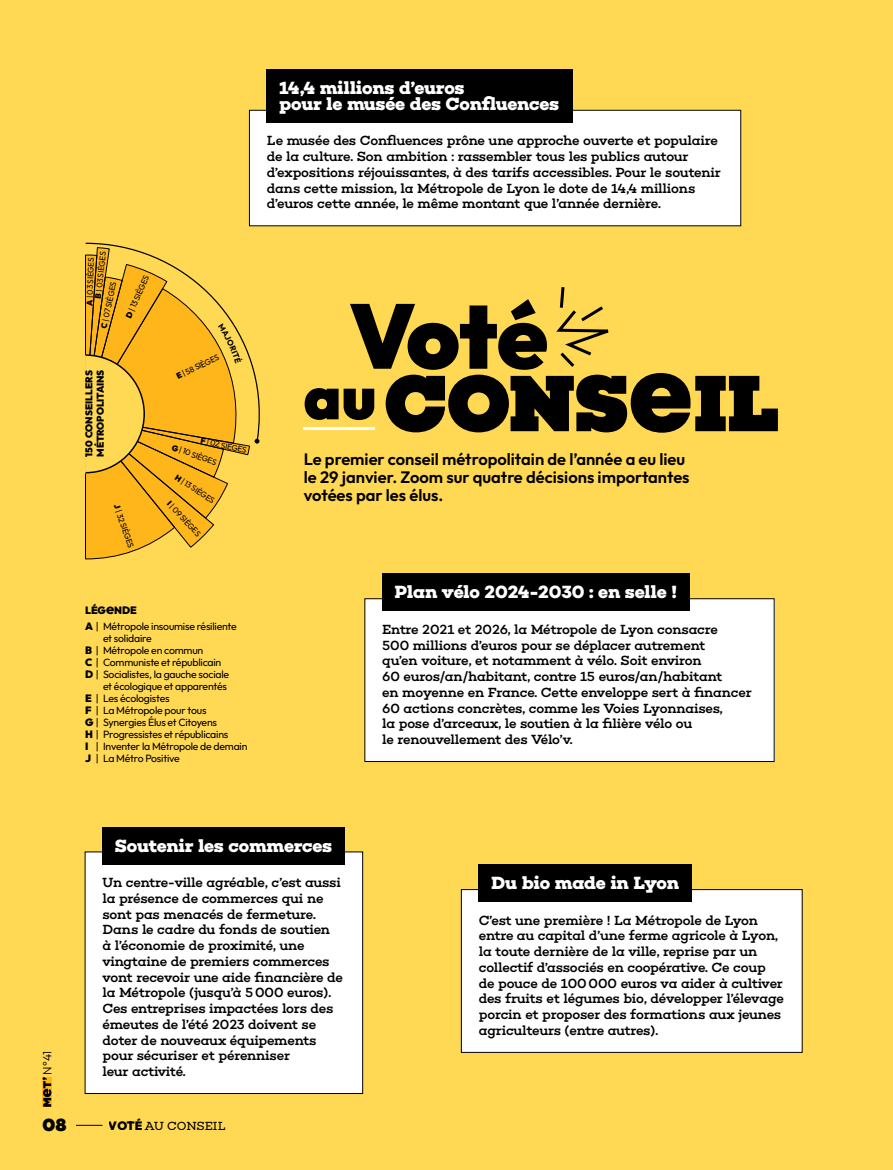
<style>
.page{position:relative;width:893px;height:1170px;background:#fff}
.page>*{position:absolute;margin:0;border:0;box-sizing:border-box;transform-origin:0 0}
.h1_VAC{font:900 91.05px "Outfit";color:#000}
.t1{font:900 81.3px "Choplin";letter-spacing:-.015em;color:#000}
.TITRE_-_VAC{font:700 18px/15.8px "Choplin";letter-spacing:-.015em;color:#fff}
.t2{font:900 18px "Choplin";color:#000}
.CHAPO{font:600 16.5px/18px "Outfit";color:#000}
.COURANT_-_VAC{font:500 13.5px/15.8px "Choplin";letter-spacing:-.02em;color:#000}
.t3{font:12px "Choplin";letter-spacing:-.005em;color:#000}
.t4{font:300 12px "Outfit";color:#000}
.t5{font:10.5px/12px "Outfit";letter-spacing:-.02em;color:#000}
.t6{font:900 10.5px "Outfit";color:#000}
.t7{font:900 9.75px "Outfit";letter-spacing:.01em;color:#000}
.t8{font:900 9.75px "Outfit";letter-spacing:-.01em;color:#000}
.t9{font:8.1px "Outfit";color:#000}
.s1{font-weight:900}
.s2{font-size:7.5px}
.s3{font-weight:700;font-size:15px}
.s4{font-family:"Outfit";font-size:62.25px}
.s5{font-weight:700;font-size:116.1px}
.s6{font-family:"Outfit";font-weight:900}
</style>
<div class="page">
<div style="left:0;top:0;width:893px;height:1169px;background:#ffd854"></div>
<hr style="left:303px;top:426px;width:71px;height:3px;background:#fff">
<svg style="left:556px;top:287px;width:53px;height:80px"></svg>
<div style="left:365px;top:598px;width:409px;height:163px;background:#fff"></div>
<div style="left:382px;top:573px;width:308px;height:38px;background:#000"></div>
<div style="left:461px;top:889px;width:341px;height:163px;background:#fff"></div>
<div style="left:461px;top:889px;width:341px;height:163px;border:1px solid #000"></div>
<div style="left:478px;top:864px;width:214px;height:38px;background:#000"></div>
<div style="left:249px;top:110px;width:492px;height:116px;background:#fff"></div>
<div style="left:249px;top:110px;width:492px;height:116px;border:1px solid #000"></div>
<div style="left:266px;top:69px;width:306px;height:54px;background:#000"></div>
<div style="left:85px;top:851px;width:278px;height:242px;background:#fff"></div>
<div style="left:85px;top:851px;width:278px;height:242px;border:1px solid #000"></div>
<div style="left:102px;top:826px;width:243px;height:38px;background:#000"></div>
<svg style="left:76px;top:1124px;width:26px;height:1px"></svg>
<svg style="left:43px;top:1077px;width:8px;height:29px"></svg>
<svg style="left:84px;top:242px;width:176px;height:317px"></svg>
<p class="t9" style="left:85px;top:305px;width:50px;rotate:-88deg"><span class="s1">A</span> | 03 SIÈGES</p>
<p class="t9" style="left:94px;top:298px;width:49px;rotate:-84deg"><span class="s1">B</span> | 03 SIÈGES</p>
<p class="t9" style="left:99px;top:327px;width:49px;rotate:-78deg"><span class="s1">C</span> | 07 SIÈGES</p>
<p class="t9" style="left:124px;top:315px;width:47px;rotate:-66deg"><span class="s1">D</span> | 13 SIÈGES</p>
<p class="t7" style="left:84px;top:456px;width:88px;rotate:-90deg">150 CONSEILLERS</p>
<p class="t8" style="left:95px;top:456px;width:88px;rotate:-90deg">MÉTROPOLITAINS</p>
<p class="t9" style="left:121px;top:503px;width:47px;rotate:71deg"><span class="s1">J</span> | 32 SIÈGES</p>
<p class="t9" style="left:175px;top:372px;width:48px;rotate:-26deg"><span class="s1">E</span> | 58 SIÈGES</p>
<p class="t9" style="left:202px;top:436px;width:48px;rotate:12deg"><span class="s1">F</span> <span class="s2">|</span> 02 SIÈGES</p>
<p class="t9" style="left:174px;top:442px;width:48px;rotate:19deg"><span class="s1">G</span> | 10 SIÈGES</p>
<p class="t9" style="left:172px;top:499px;width:46px;rotate:47deg"><span class="s1">I</span> | 09 SIÈGES</p>
<p class="t9" style="left:178px;top:472px;width:47px;rotate:33deg"><span class="s1">H</span> | 13 SIÈGES</p>
<p class="t6" style="left:85px;top:604px;width:53px">lég<span class="s3">e</span>nde</p>
<p class="t5" style="left:103px;top:620px;width:135px;text-indent:-18px"><span class="s1">A</span> | Métropole insoumise résiliente et solidaire</p>
<p class="t5" style="left:85px;top:644px;width:120px"><span class="s1">B</span> | Métropole en commun</p>
<p class="t5" style="left:85px;top:656px;width:138px"><span class="s1">C</span> | Communiste et républicain</p>
<p class="t5" style="left:85px;top:668px;width:146px;text-align:right"><span class="s1">D</span> | Socialistes, la gauche sociale et écologique et apparentés</p>
<p class="t5" style="left:85px;top:692px;width:86px"><span class="s1">E</span> | Les écologistes</p>
<p class="t5" style="left:85px;top:704px;width:123px"><span class="s1">F</span> | La Métropole pour tous</p>
<p class="t5" style="left:85px;top:716px;width:133px"><span class="s1">G</span> | Synergies Élus et Citoyens</p>
<p class="t5" style="left:85px;top:728px;width:145px"><span class="s1">H</span> | Progressistes et républicains</p>
<p class="t5" style="left:85px;top:740px;width:164px"><span class="s1">I</span> | Inventer la Métropole de demain</p>
<p class="t5" style="left:85px;top:752px;width:96px"><span class="s1">J</span> | La Métro Positive</p>
<h2 class="TITRE_-_VAC" style="left:279px;top:80px;width:281px">14,4 millions d’euros<br>pour le musée des Confluences</h2>
<p class="COURANT_-_VAC" style="left:267px;top:133px;width:455px">Le musée des Confluences prône une approche ouverte et populaire de la culture. Son ambition : rassembler tous les publics autour d’expositions réjouissantes, à des tarifs accessibles. Pour le soutenir dans cette mission, la Métropole de Lyon le dote de 14,4 millions d’euros cette année, le même montant que l’année dernière.</p>
<h1 class="h1_VAC" style="left:349px;top:285px;width:200px">Voté</h1>
<h2 class="t1" style="left:304px;top:353px;width:477px"><span class="s4">au</span> CONS<span class="s5">e</span>IL</h2>
<p class="CHAPO" style="left:304px;top:450px;width:387px">Le premier conseil métropolitain de l’année a eu lieu le 29 janvier. Zoom sur quatre décisions importantes votées par les élus.</p>
<h2 class="TITRE_-_VAC" style="left:395px;top:584px;width:284px">Plan vélo 2024-2030 : en selle !</h2>
<p class="COURANT_-_VAC" style="left:382px;top:621px;width:371px">Entre 2021 et 2026, la Métropole de Lyon consacre<br>500 millions d’euros pour se déplacer autrement<br>qu’en voiture, et notamment à vélo. Soit environ<br>60 euros/an/habitant, contre 15 euros/an/habitant<br>en moyenne en France. Cette enveloppe sert à financer 60 actions concrètes, comme les Voies Lyonnaises,<br>la pose d’arceaux, le soutien à la filière vélo ou<br>le renouvellement des Vélo’v.</p>
<p class="t4" style="left:40px;top:1074px;width:25px;rotate:-90deg">N°41</p>
<h3 class="t2" style="left:43px;top:1113px;width:25px">08</h3>
<h2 class="TITRE_-_VAC" style="left:115px;top:837px;width:219px">Soutenir les commerces</h2>
<p class="COURANT_-_VAC" style="left:102px;top:874px;width:242px">Un centre-ville agréable, c’est aussi la présence de commerces qui ne sont pas menacés de fermeture.<br>Dans le cadre du fonds de soutien<br>à l’économie de proximité, une vingtaine de premiers commerces vont recevoir une aide financière de la Métropole (jusqu’à 5000 euros).<br>Ces entreprises impactées lors des émeutes de l’été 2023 doivent se doter de nouveaux équipements pour sécuriser et pérenniser<br>leur activité.</p>
<p class="t3" style="left:109px;top:1118px;width:118px"><span class="s6">VOTÉ</span> AU CONSEIL</p>
<h2 class="TITRE_-_VAC" style="left:491px;top:875px;width:190px">Du bio made in Lyon</h2>
<p class="COURANT_-_VAC" style="left:479px;top:912px;width:307px">C’est une première ! La Métropole de Lyon entre au capital d’une ferme agricole à Lyon, la toute dernière de la ville, reprise par un collectif d’associés en coopérative. Ce coup de pouce de 100000 euros va aider à cultiver des fruits et légumes bio, développer l’élevage porcin et proposer des formations aux jeunes agriculteurs (entre autres).</p>
</div>
